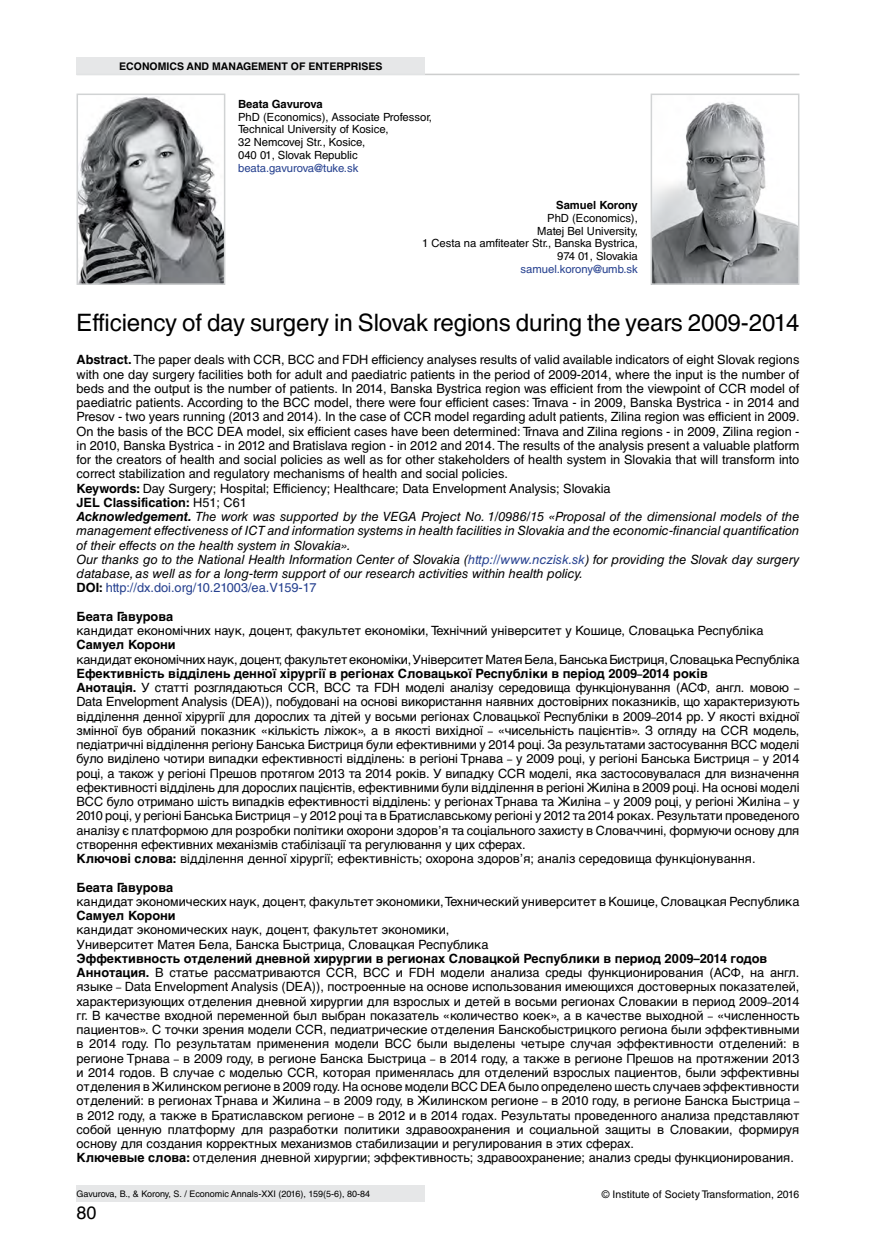
<style>
.page{position:relative;width:876px;height:1246px;background:#fff}
.page>*{position:absolute;margin:0;border:0;box-sizing:border-box;transform-origin:0 0}
.t1{font:24px "Helvetica C";color:#000}
.t2{font:18px "Helvetica C";color:#000}
.t3{font:12.75px/14.2px "Helvetica C";color:#000}
.t4{font:700 12.75px "Helvetica C";color:#000}
.t5{font:11.25px/12.8px "Helvetica C";color:#000}
.t6{font:11.25px "Helvetica C";color:#25408f}
.t7{font:700 11.25px "Helvetica C";color:#000}
.t8{font:10.5px "Helvetica C";letter-spacing:.01em;color:#000}
.t9{font:700 10.5px "Helvetica C";color:#000}
.t10{font:9px "Helvetica C";color:#000}
.s1{font-weight:700}
.s2{font-weight:700;font-style:italic}
.s3{font-style:italic}
.s4{font-style:italic;color:#25408f}
.s5{color:#25408f}
.s6{font-weight:700;font-size:10.5px}
.s7{font-size:10.5px}
</style>
<div class="page">
<div style="left:77px;top:1185px;width:348px;height:17px;background:#e6e7e8"></div>
<div style="left:77px;top:57px;width:348px;height:17px;background:#e6e7e8"></div>
<hr style="left:77px;top:74px;width:722px;height:1px;background:#d1d3d4">
<img style="left:80px;top:97px;width:142px;height:185px">
<div style="left:77px;top:94px;width:148px;height:191px;border:2px solid #d1d3d4"></div>
<img style="left:654px;top:102px;width:142px;height:180px">
<div style="left:651px;top:94px;width:148px;height:191px;border:2px solid #d1d3d4"></div>
<p class="t9" style="left:119px;top:60px;width:265px">ECONOMICS AND MANAGEMENT OF ENTERPRISES</p>
<p class="t7" style="left:238px;top:97px;width:86px">Beata Gavurova</p>
<p class="t5" style="left:238px;top:110px;width:195px">PhD (Economics), Associate Professor,<br>Technical University of Kosice,<br>32 Nemcovej Str., Kosice,<br>040 01, Slovak Republic</p>
<p class="t6" style="left:238px;top:161px;width:122px">beata.gavurova@tuke.sk</p>
<p class="t7" style="left:556px;top:199px;width:83px">Samuel Korony</p>
<p class="t5" style="left:422px;top:212px;width:217px;text-align:right">PhD (Economics),<br>Matej Bel University,<br>1 Cesta na amfiteater Str., Banska Bystrica,<br>974 01, Slovakia</p>
<p class="t6" style="left:521px;top:263px;width:119px">samuel.korony@umb.sk</p>
<h1 class="t1" style="left:77px;top:309px;width:724px">Efficiency of day surgery in Slovak regions during the years 2009-2014</h1>
<p class="t3" style="left:77px;top:353px;width:724px"><span class="s1">Abstract.</span> The paper deals with CCR, BCC and FDH efficiency analyses results of valid available indicators of eight Slovak regions with one day surgery facilities both for adult and paediatric patients in the period of 2009-2014, where the input is the number of beds and the output is the number of patients. In 2014, Banska Bystrica region was efficient from the viewpoint of CCR model of paediatric patients. According to the BCC model, there were four efficient cases: Trnava - in 2009, Banska Bystrica - in 2014 and Presov - two years running (2013 and 2014). In the case of CCR model regarding adult patients, Zilina region was efficient in 2009.<br>On the basis of the BCC DEA model, six efficient cases have been determined: Trnava and Zilina regions - in 2009, Zilina region - in 2010, Banska Bystrica - in 2012 and Bratislava region - in 2012 and 2014. The results of the analysis present a valuable platform for the creators of health and social policies as well as for other stakeholders of health system in Slovakia that will transform into correct stabilization and regulatory mechanisms of health and social policies.<br><span class="s1">Keywords:</span> Day Surgery; Hospital; Efficiency; Healthcare; Data Envelopment Analysis; Slovakia<br><span class="s1">JEL Classification:</span> H51; C61<br><span class="s2">Acknowledgement.</span> <span class="s3">The work was supported by the VEGA Project No. 1/0986/15 «Proposal of the dimensional models of the management effectiveness of ICT and information systems in health facilities in Slovakia and the economic-financial quantification of their effects on the health system in Slovakia».<br>Our thanks go to the National Health Information Center of Slovakia (</span><span class="s4">http://www.nczisk.sk</span><span class="s3">) for providing the Slovak day surgery database, as well as for a long-term support of our research activities within health policy.<br></span><span class="s1">DOI:</span> <span class="s5">http://dx.doi.org/10.21003/ea.V159-17</span></p>
<p class="t4" style="left:77px;top:609px;width:98px">Беата Гавурова</p>
<p class="t3" style="left:77px;top:624px;width:688px">кандидат економічних наук, доцент, факультет економіки, Технічний університет у Кошице, Словацька Республіка</p>
<p class="t4" style="left:77px;top:638px;width:101px">Самуел Корони</p>
<p class="t3" style="left:77px;top:652px;width:724px">кандидат економічних наук, доцент, факультет економіки, Університет Матея Бела, Банська Бистриця, Словацька Республіка <span class="s1">Ефективність відділень денної хірургії в регіонах Словацької Республіки в період 2009</span><span class="s6">–</span><span class="s1">2014 років<br>Анотація.</span> У статті розглядаються CCR, BCC та FDH моделі аналізу середовища функціонування (АСФ, англ. мовою <span class="s7">– </span>Data Envelopment Analysis (DEA)), побудовані на основі використання наявних достовірних показників, що характеризують відділення денної хірургії для дорослих та дітей у восьми регіонах Словацької Республіки в 2009<span class="s7">–</span>2014 рр. У якості вхідної змінної був обраний показник «кількість ліжок», а в якості вихідної <span class="s7">–</span> «чисельність пацієнтів». З огляду на CCR модель, педіатричні відділення регіону Банська Бистриця були ефективними у 2014 році. За результатами застосування BCC моделі було виділено чотири випадки ефективності відділень: в регіоні Трнава <span class="s7">–</span> у 2009 році, у регіоні Банська Бистриця <span class="s7">–</span> у 2014 році, а також у регіоні Прешов протягом 2013 та 2014 років. У випадку CCR моделі, яка застосовувалася для визначення ефективності відділень для дорослих пацієнтів, ефективними були відділення в регіоні Жиліна в 2009 році. На основі моделі BCC було отримано шість випадків ефективності відділень: у регіонах Трнава та Жиліна <span class="s7">–</span> у 2009 році, у регіоні Жиліна <span class="s7">–</span> у 2010 році, у регіоні Банська Бистриця <span class="s7">–</span> у 2012 році та в Братиславському регіоні у 2012 та 2014 роках. Результати проведеного аналізу є платформою для розробки політики охорони здоров’я та соціального захисту в Словаччині, формуючи основу для створення ефективних механізмів стабілізації та регулювання у цих сферах.<br><span class="s1">Ключові слова:</span> відділення денної хірургії; ефективність; охорона здоров’я; аналіз середовища функціонування.</p>
<p class="t4" style="left:77px;top:880px;width:98px">Беата Гавурова</p>
<p class="t3" style="left:77px;top:894px;width:724px">кандидат экономических наук, доцент, факультет экономики, Технический университет в Кошице, Словацкая Республика</p>
<p class="t4" style="left:77px;top:908px;width:101px">Самуел Корони</p>
<p class="t3" style="left:77px;top:923px;width:413px">кандидат экономических наук, доцент, факультет экономики,<br>Университет Матея Бела, Банска Быстрица, Словацкая Республика</p>
<p class="t3" style="left:77px;top:951px;width:724px"><span class="s1">Эффективность отделений дневной хирургии в регионах Словацкой Республики в период 2009–2014 годов Аннотация.</span> В статье рассматриваются CCR, BCC и FDH модели анализa среды функционирования (АСФ, на англ. языке <span class="s7">–</span> Data Envelopment Analysis (DEA)), построенные на основе использования имеющихся достоверных показателей, характеризующих отделения дневной хирургии для взрослых и детей в восьми регионах Словакии в период 2009<span class="s7">–</span>2014 гг. В качестве входной переменной был выбран показатель «количество коек», а в качестве выходной <span class="s7">–</span> «численность пациентов». С точки зрения модели CCR, педиатрические отделения Банскобыстрицкого региона были эффективными в 2014 году. По результатам применения модели BCC были выделены четыре случая эффективности отделений: в регионе Трнава <span class="s7">–</span> в 2009 году, в регионе Банска Быстрица <span class="s7">–</span> в 2014 году, а также в регионе Прешов на протяжении 2013 и 2014 годов. В случае с моделью CCR, которая применялась для отделений взрослых пациентов, были эффективны отделения в Жилинском регионе в 2009 году. На основе модели BCC DEA было определено шесть случаев эффективности отделений: в регионах Трнава и Жилина <span class="s7">–</span> в 2009 году, в Жилинском регионе <span class="s7">–</span> в 2010 году, в регионе Банска Быстрица <span class="s7">– </span>в 2012 году, а также в Братиславском регионe <span class="s7">–</span> в 2012 и в 2014 годах. Результаты проведенного анализа представляют собой ценную платформу для разработки политики здравоохранения и социальной защиты в Словакии, формируя основу для создания корректных механизмов стабилизации и регулирования в этих сферах.<br><span class="s1">Ключевые слова:</span> отделения дневной хирургии; эффективность; здравоохранение; анализ среды функционирования.</p>
<p class="t10" style="left:77px;top:1189px;width:295px">Gavurova, B., &amp; Korony, S. / Economic Annals-XXI (2016), 159(5-6), 80-84</p>
<h2 class="t2" style="left:77px;top:1203px;width:22px">80</h2>
<p class="t8" style="left:602px;top:1188px;width:199px">© Institute of Society Transformation, 2016</p>
</div>
